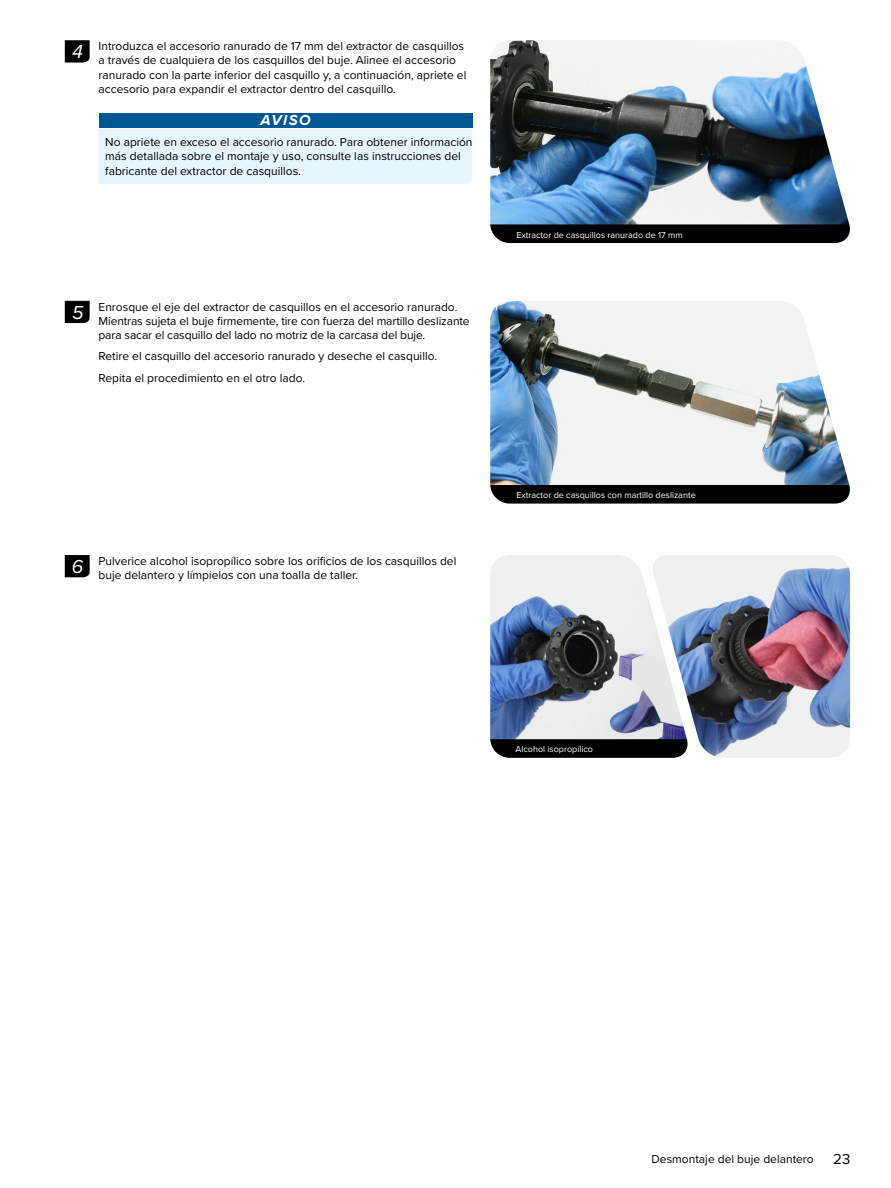
<style>
.page{position:relative;width:891px;height:1188px;background:#fff}
.page>*{position:absolute;margin:0;border:0;box-sizing:border-box;transform-origin:0 0}
.t1{font:italic 19.5px "Proxima Nova";color:#fff}
.Signal_Word_left_ind{font:italic 700 15px "Proxima Nova";letter-spacing:.1em;color:#fff}
.t2{font:15px "Proxima Nova";color:#000}
.Normal_Text_-_Right{font:12px/14.4px "Proxima Nova";color:#000}
.Signal_Word_Text_-_N{font:12px/14.4px "Proxima Nova";color:#000}
.t3{font:9px "Proxima Nova";color:#fff}
</style>
<div class="page">
<div style="left:99px;top:113px;width:373px;height:15px;background:#005792"></div>
<div style="left:99px;top:129px;width:373px;height:55px;background:#e7f6fd"></div>
<svg style="left:65px;top:40px;width:25px;height:23px"></svg>
<div style="left:490px;top:224px;width:361px;height:19px;background:#000"></div>
<hr style="left:850px;top:40px;width:2px;height:184px;background:#000">
<img style="left:490px;top:40px;width:359px;height:184px">
<svg style="left:65px;top:301px;width:25px;height:22px"></svg>
<div style="left:490px;top:485px;width:361px;height:19px;background:#000"></div>
<hr style="left:850px;top:301px;width:2px;height:184px;background:#000">
<img style="left:490px;top:301px;width:359px;height:184px">
<svg style="left:65px;top:555px;width:25px;height:22px"></svg>
<div style="left:490px;top:739px;width:200px;height:19px;background:#000"></div>
<img style="left:490px;top:555px;width:161px;height:184px">
<img style="left:651px;top:555px;width:199px;height:203px">
<p class="t1" style="left:72px;top:37px;width:12px">4</p>
<p class="Normal_Text_-_Right" style="left:99px;top:38px;width:369px">Introduzca el accesorio ranurado de 17 mm del extractor de casquillos a través de cualquiera de los casquillos del buje. Alinee el accesorio ranurado con la parte inferior del casquillo y, a continuación, apriete el accesorio para expandir el extractor dentro del casquillo.</p>
<p class="Signal_Word_left_ind" style="left:260px;top:109px;width:52px">AVISO</p>
<p class="Signal_Word_Text_-_N" style="left:105px;top:134px;width:369px">No apriete en exceso el accesorio ranurado. Para obtener información más detallada sobre el montaje y uso, consulte las instrucciones del fabricante del extractor de casquillos.</p>
<p class="t3" style="left:516px;top:228px;width:168px">Extractor de casquillos ranurado de 17 mm</p>
<p class="t1" style="left:72px;top:297px;width:13px">5</p>
<p class="Normal_Text_-_Right" style="left:99px;top:299px;width:373px">Enrosque el eje del extractor de casquillos en el accesorio ranurado.<br>Mientras sujeta el buje firmemente, tire con fuerza del martillo deslizante para sacar el casquillo del lado no motriz de la carcasa del buje.</p>
<p class="Normal_Text_-_Right" style="left:99px;top:349px;width:340px">Retire el casquillo del accesorio ranurado y deseche el casquillo.</p>
<p class="Normal_Text_-_Right" style="left:99px;top:370px;width:208px">Repita el procedimiento en el otro lado.</p>
<p class="t3" style="left:516px;top:489px;width:181px">Extractor de casquillos con martillo deslizante</p>
<p class="t1" style="left:72px;top:552px;width:13px">6</p>
<p class="Normal_Text_-_Right" style="left:99px;top:553px;width:359px">Pulverice alcohol isopropílico sobre los orificios de los casquillos del buje delantero y límpielos con una toalla de taller.</p>
<p class="t3" style="left:516px;top:743px;width:79px">Alcohol isopropílico</p>
<p class="Normal_Text_-_Right" style="left:652px;top:1151px;width:164px">Desmontaje del buje delantero</p>
<p class="t2" style="left:833px;top:1148px;width:19px">23</p>
</div>
